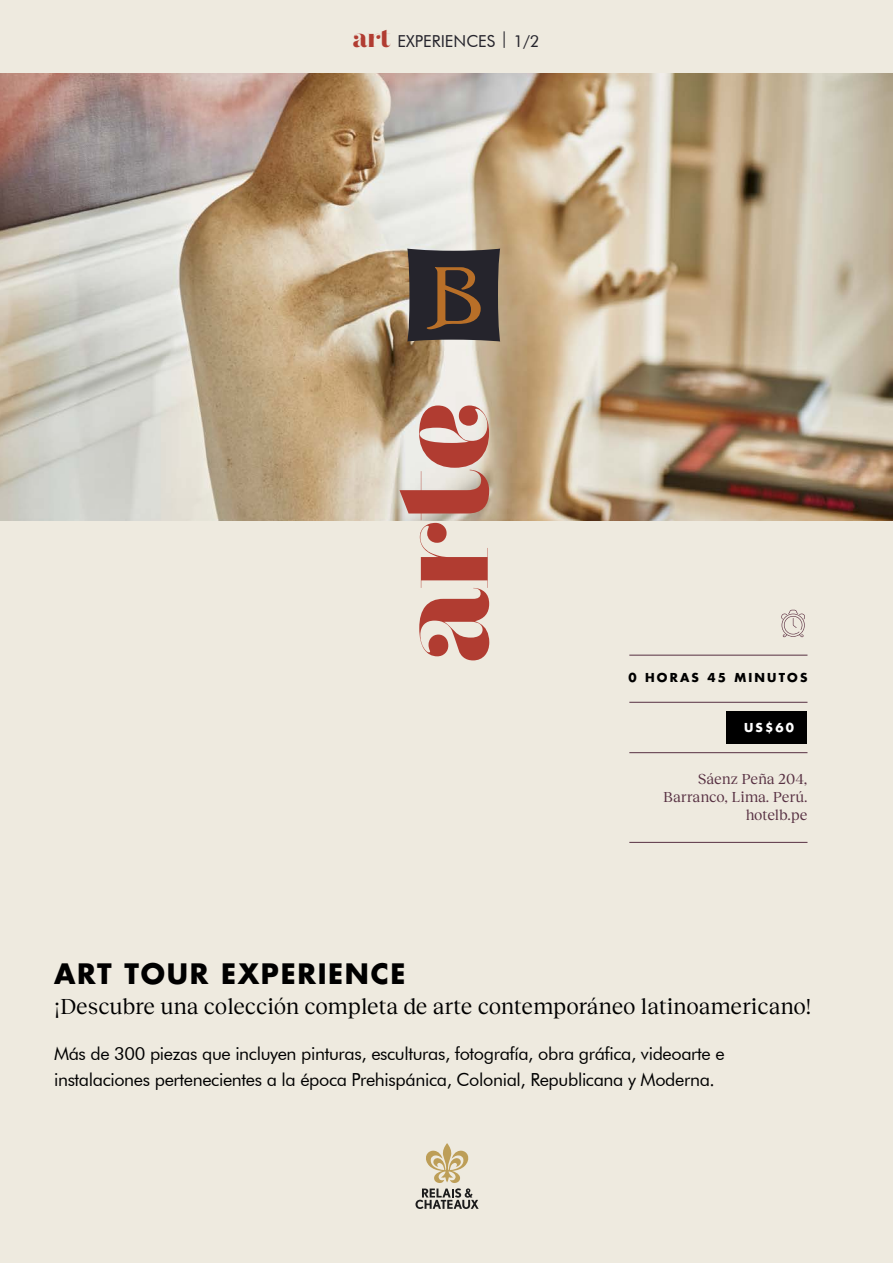
<style>
.page{position:relative;width:893px;height:1263px;background:#eeeadf}
.page>*{position:absolute;margin:0;border:0;box-sizing:border-box;transform-origin:0 0}
.t1{font:900 131.85px "Narziss Pro Cyrillic Drops";color:#b13c31}
.t2{font:700 27.45px "Futura Std";letter-spacing:.06em;color:#000}
.t3{font:22.5px "Reckless Neue";letter-spacing:-.005em;color:#000}
.t4{font:18px/25.5px "Futura BT";letter-spacing:-.02em;color:#000}
.t5{font:16.5px "Futura BT";color:#25242c}
.t6{font:15px/18px "Reckless Neue";color:#573042;text-align:right}
.t7{font:700 12px "Futura Std";letter-spacing:.18em;color:#000}
.t8{font:700 12px "Futura Std";color:#fff}
.s1{font-family:"Narziss Pro Cyrillic Drops";font-weight:900;font-size:25.8px;color:#b13c31}
</style>
<div class="page">
<img style="left:0;top:73px;width:892px;height:447px">
<svg style="left:407px;top:249px;width:93px;height:92px;background:#413631"></svg>
<div style="left:727px;top:711px;width:80px;height:33px;background:#000"></div>
<svg style="left:781px;top:610px;width:24px;height:27px"></svg>
<hr style="left:629px;top:702px;width:178px;height:1px;background:#573042">
<hr style="left:629px;top:752px;width:178px;height:1px;background:#573042">
<hr style="left:629px;top:842px;width:178px;height:1px;background:#573042">
<hr style="left:629px;top:655px;width:178px;height:1px;background:#573042">
<svg style="left:415px;top:1143px;width:64px;height:66px"></svg>
<p class="t5" style="left:353px;top:31px;width:189px"><span class="s1">art</span> EXPERIENCES | 1/2</p>
<h1 class="t1" style="left:365px;top:665px;width:266px;rotate:-90deg">arte</h1>
<p class="t7" style="left:628px;top:670px;width:180px">0 HORAS 45 MINUTOS</p>
<p class="t8" style="left:744px;top:719px;width:52px">US$60</p>
<p class="t6" style="left:663px;top:769px;width:146px">Sáenz Peña 204,<br>Barranco, Lima. Perú. hotelb.pe</p>
<h2 class="t2" style="left:54px;top:955px;width:353px">ART TOUR EXPERIENCE</h2>
<p class="t3" style="left:54px;top:990px;width:759px">¡Descubre una colección completa de arte contemporáneo latinoamericano!</p>
<p class="t4" style="left:54px;top:1041px;width:672px">Más de 300 piezas que incluyen pinturas, esculturas, fotografía, obra gráfica, videoarte e instalaciones pertenecientes a la época Prehispánica, Colonial, Republicana y Moderna.</p>
</div>
